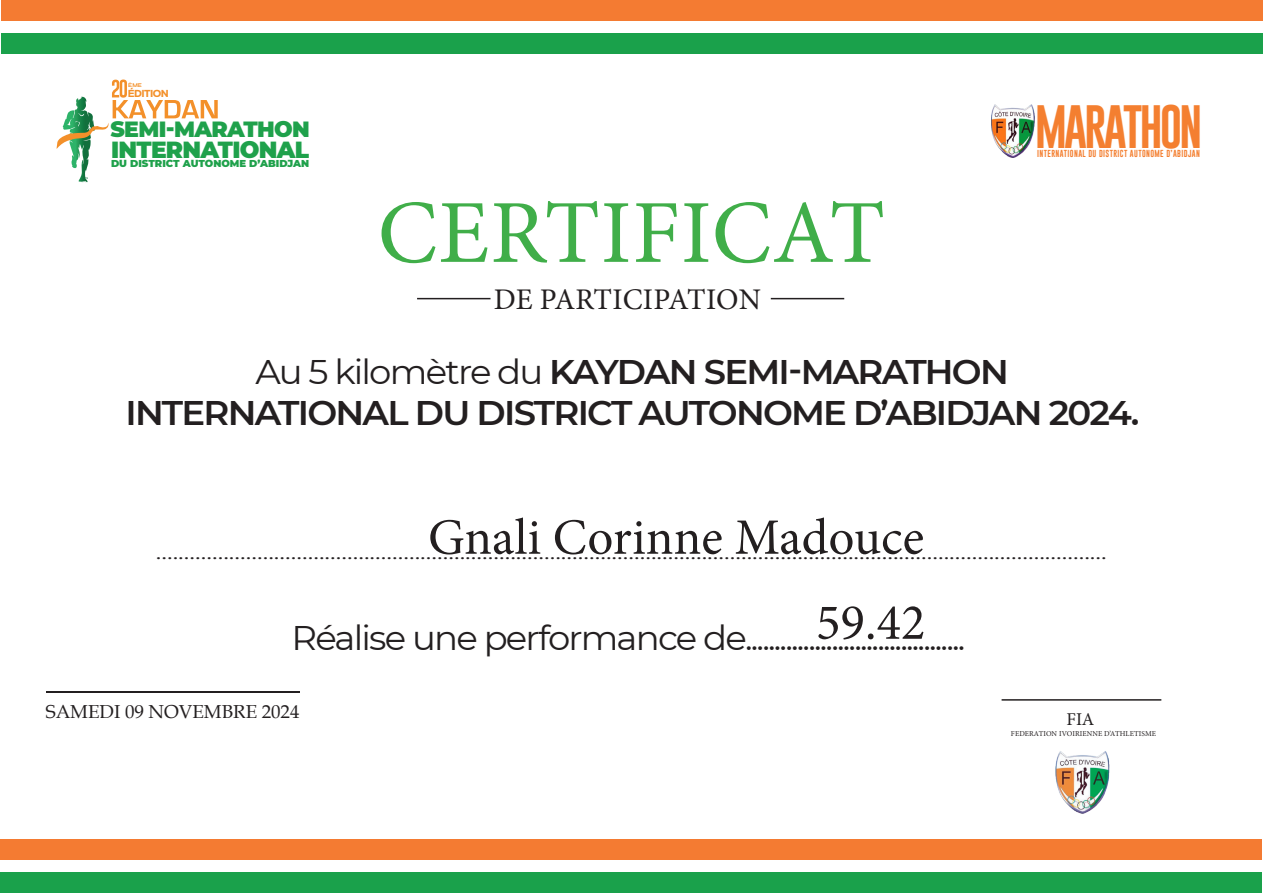
<style>
.page{position:relative;width:1263px;height:893px;background:#fff}
.page>*{position:absolute;margin:0;border:0;box-sizing:border-box;transform-origin:0 0}
.t1{font:90px "Minion Pro";letter-spacing:.01em;color:#40ae49}
.t2{font:51px/85.1px "Minion Pro";color:#231f20;text-align:right}
.t3{font:44.7px "Gobold";letter-spacing:-.07em;color:#f47f30}
.t4{font:600 34.2px/41px "Montserrat";letter-spacing:-.05em;color:#231f20;text-align:center;scale:1.04 1}
.t5{font:34.2px "Montserrat";letter-spacing:-.05em;color:#231f20;scale:1.04 1}
.t6{font:30px "Minion Pro";color:#231f20}
.t7{font:900 23.25px "Montserrat";letter-spacing:-.03em;color:#1fa14b}
.t8{font:900 22.05px "Montserrat";letter-spacing:-.03em;color:#1fa14b}
.t9{font:18.75px "Book Antiqua";color:#231f20}
.t10{font:18px "Minion Pro";color:#231f20;scale:1.37 1}
.t11{font:18px "Minion Pro";color:#231f20}
.t12{font:800 10.35px "Nexa";letter-spacing:-.05em;color:#f3902a}
.t13{font:900 10.05px "Montserrat";color:#1fa14b}
.t14{font:7.5px "Gobold";letter-spacing:.05em;color:#f47f30}
.t15{font:7.5px "Minion Pro";letter-spacing:.01em;color:#231f20}
.t16{font:5.4px "Marsek Demi";color:#f3902a}
.s1{font-weight:400}
</style>
<div class="page">
<div style="left:1px;top:0;width:1262px;height:21px;background:#f47b32"></div>
<div style="left:1px;top:33px;width:1262px;height:21px;background:#1aa14b"></div>
<div style="left:0;top:839px;width:1262px;height:21px;background:#f47b32"></div>
<div style="left:0;top:872px;width:1262px;height:21px;background:#1aa14b"></div>
<svg style="left:56px;top:80px;width:162px;height:102px"></svg>
<hr style="left:1001px;top:699px;width:160px;height:2px;background:#231f20">
<hr style="left:417px;top:298px;width:73px;height:1px;background:#231f20">
<hr style="left:771px;top:298px;width:73px;height:1px;background:#231f20">
<img style="left:1055px;top:751px;width:55px;height:63px">
<img style="left:991px;top:105px;width:43px;height:52px">
<hr style="left:46px;top:691px;width:253px;height:1px;background:#231f20">
<p class="t16" style="left:128px;top:81px;width:15px">ÈME</p>
<p class="t12" style="left:128px;top:87px;width:43px">ÉDITION</p>
<p class="t8" style="left:110px;top:112px;width:201px">SEMI-MARATHON</p>
<p class="t13" style="left:111px;top:156px;width:200px">DU DISTRICT AUTONOME D’ABIDJAN</p>
<p class="t7" style="left:111px;top:132px;width:200px">INTERNATIONAL</p>
<h1 class="t1" style="left:378px;top:173px;width:509px">CERTIFICAT</h1>
<h3 class="t6" style="left:494px;top:279px;width:269px">DE PARTICIPATION</h3>
<h3 class="t3" style="left:1035px;top:98px;width:169px">MARATHON</h3>
<p class="t14" style="left:1037px;top:149px;width:164px">INTERNATIONAL DU DISTRICT AUTONOME D’ABIDJAN</p>
<h3 class="t4" style="left:125px;top:350px;width:976px"><span class="s1">Au 5 kilomètre du</span> KAYDAN SEMI-MARATHON<br>INTERNATIONAL DU DISTRICT AUTONOME D’ABIDJAN 2024.</h3>
<h2 class="t2" style="left:428px;top:495px;width:499px">Gnali Corinne Madouce<br>59.42</h2>
<p class="t10" style="left:156px;top:541px;width:696px">.........................................................................................................................................................................</p>
<h3 class="t5" style="left:292px;top:614px;width:649px">Réalise une performance de......................................</h3>
<p class="t9" style="left:46px;top:698px;width:255px">SAMEDI 09 NOVEMBRE 2024</p>
<p class="t11" style="left:1066px;top:707px;width:29px">FIA</p>
<p class="t15" style="left:1011px;top:729px;width:147px">FEDERATION IVOIRIENNE D’ATHLETISME</p>
</div>
